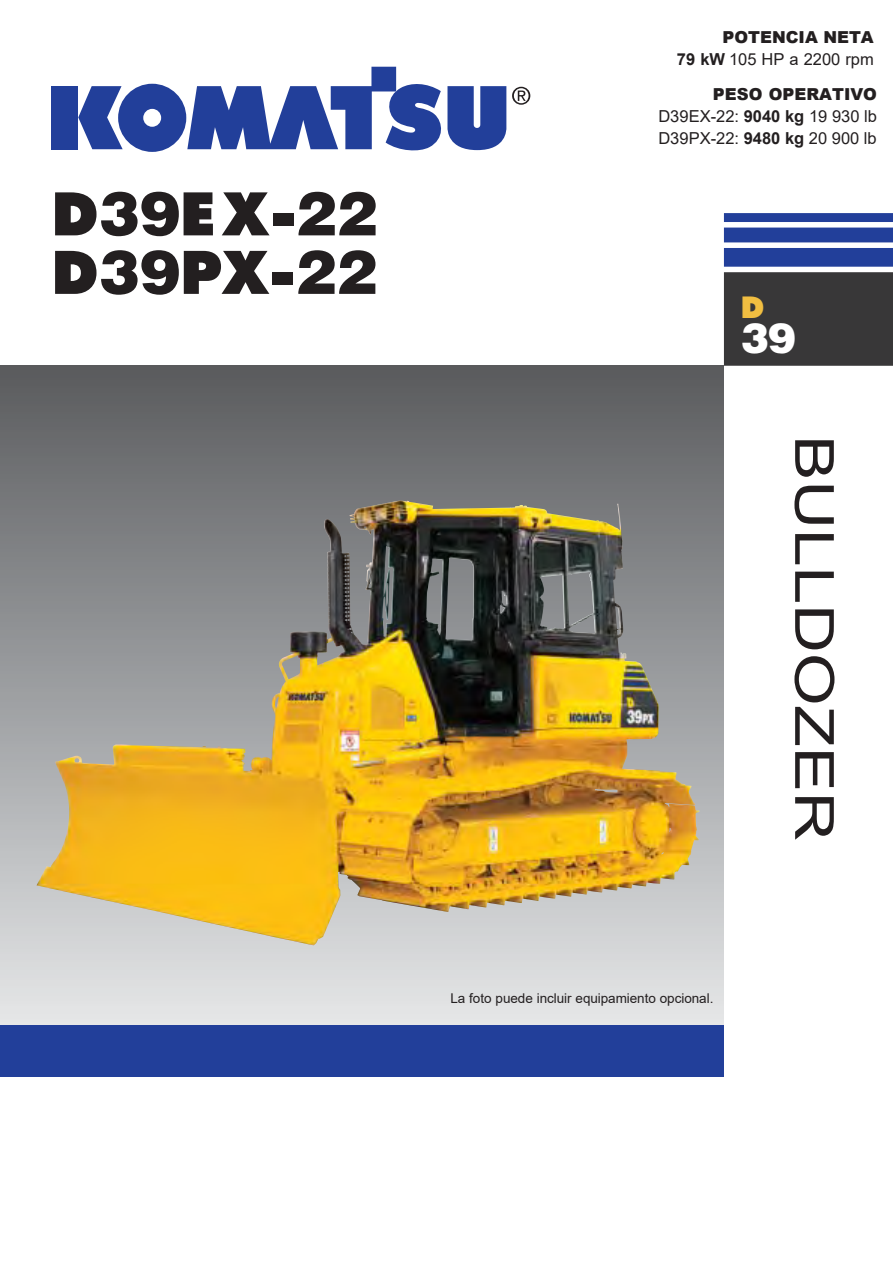
<style>
.page{position:relative;width:893px;height:1262px;background:#fff}
.page>*{position:absolute;margin:0;border:0;box-sizing:border-box;transform-origin:0 0}
.t1{font:57px/58.5px "Komatsu VI";color:#231f20}
.t2{font:54px "Arial";color:#231f20;scale:1.25 1}
.t3{font:39px "Komatsu VI";color:#fff}
.t4{font:28.5px "Komatsu VI";color:#f1be41}
.t5{font:16.5px/22px "Arial";color:#231f20;text-align:right}
.t6{font:13.5px "Arial";letter-spacing:-.005em;color:#231f20}
.s1{font-weight:900}
.s2{font-weight:700}
</style>
<div class="page">
<div style="left:51px;top:86px;width:27px;height:63px;background:#223f9a"></div>
<svg style="left:78px;top:67px;width:428px;height:85px"></svg>
<svg style="left:512px;top:87px;width:18px;height:18px"></svg>
<div style="left:0;top:366px;width:723px;height:659px;background:linear-gradient(to bottom,#5a5b5c,#e4e6e8)"></div>
<img style="left:37px;top:519px;width:662px;height:426px">
<svg style="left:724px;top:213px;width:168px;height:29px"></svg>
<svg style="left:724px;top:248px;width:168px;height:118px"></svg>
<div style="left:1px;top:1025px;width:723px;height:51px;background:#223f9a"></div>
<h1 class="t1" style="left:51px;top:189px;width:329px">D39EX-22<br>D39PX-22</h1>
<p class="t5" style="left:677px;top:25px;width:198px;line-height:22.6px"><span class="s1">POTENCIA NETA<br></span><span class="s2">79 kW</span> 105 HP a 2200 rpm</p>
<p class="t5" style="left:658px;top:83px;width:220px;text-align:justify;text-indent:54px"><span class="s1">PESO OPERATIVO </span>D39EX-22: <span class="s2">9040 kg</span> 19 930 lb D39PX-22: <span class="s2">9480 kg</span> 20 900 lb</p>
<h3 class="t4" style="left:740px;top:295px;width:25px">D</h3>
<h3 class="t3" style="left:740px;top:320px;width:56px">39</h3>
<p class="t6" style="left:450px;top:989px;width:264px">La foto puede incluir equipamiento opcional.</p>
<h2 class="t2" style="left:851px;top:435px;width:326px;rotate:90deg">BULLDOZER</h2>
</div>
